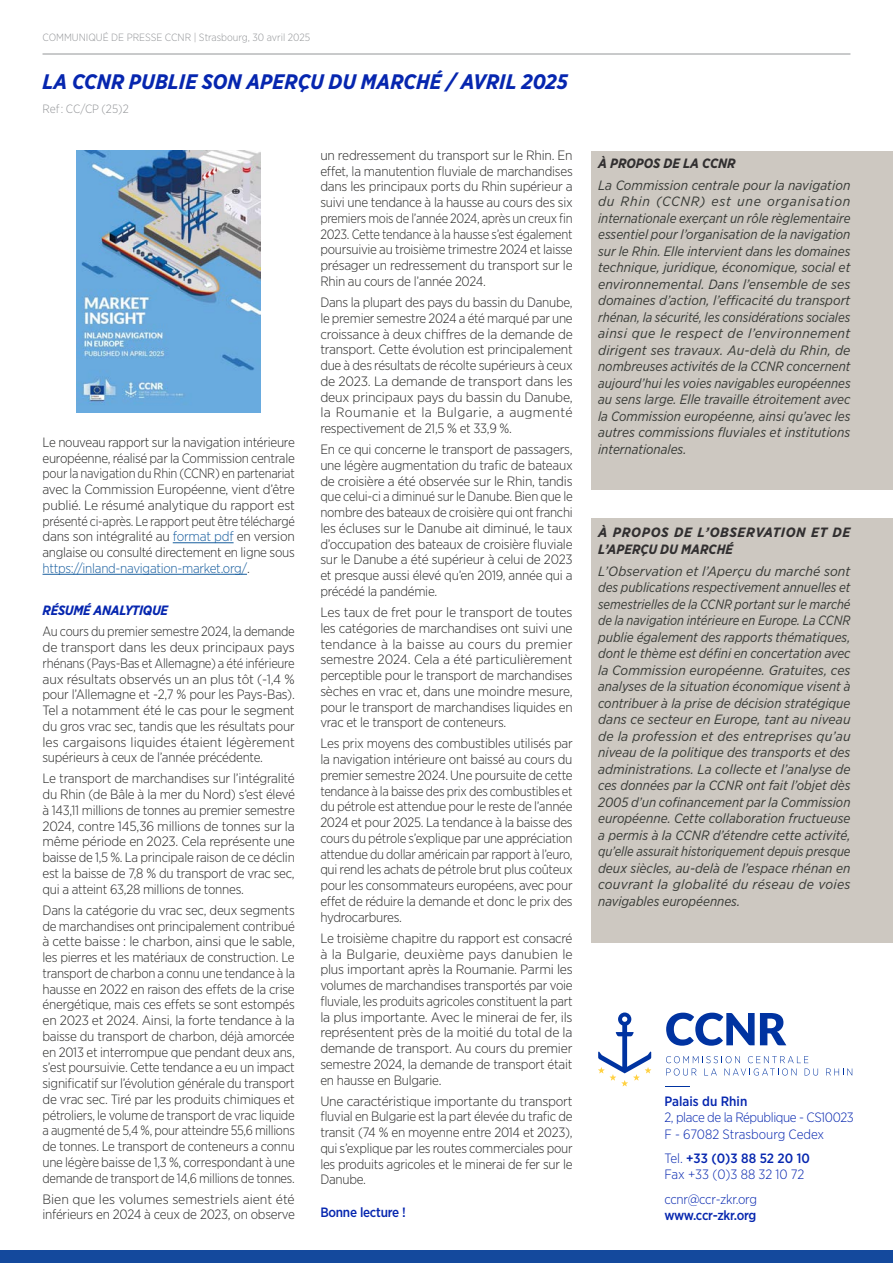
<style>
.page{position:relative;width:893px;height:1263px;background:#fff}
.page>*{position:absolute;margin:0;border:0;box-sizing:border-box;transform-origin:0 0}
.Texte_courant_light_gris{font:italic 700 21px "Gotham Narrow";color:#0626af}
.Texte_courant_light_gris-2{font:300 13.5px/15.8px "Gotham Narrow";letter-spacing:-.02em;color:#282827;text-align:justify}
.Texte_courant_light_gris-3{font:italic 13.5px/16.5px "Gotham Narrow";letter-spacing:.005em;color:#373a36;text-align:justify;scale:1.05 1}
.Texte_courant_light_gris-4{font:italic 13.5px/16.5px "Gotham Narrow";letter-spacing:.005em;color:#373a36;text-align:justify}
.Texte_courant_light_gris-5{font:300 13.5px/15.8px "Gotham Narrow";letter-spacing:-.02em;color:#282827;scale:1.05 1}
.Texte_courant_light_gris-6{font:300 13.5px/15.8px "Gotham Narrow";letter-spacing:-.02em;color:#282827;text-align:justify;scale:1.04 1}
.t1{font:300 13.5px/16.2px "Gotham Narrow";letter-spacing:-.025em;color:#0626af}
.Texte_courant_light_gris-7{font:italic 700 13.5px/16.5px "Gotham Narrow";letter-spacing:.04em;color:#312f30;scale:1.05 1}
.t2{font:300 13.5px "Gotham Narrow";color:#0626af}
.Texte_courant_light_gris-8{font:500 13.5px "Gotham Narrow";letter-spacing:-.02em;color:#0626af}
.Texte_courant_light_gris-9{font:italic 700 13.5px "Gotham Narrow";letter-spacing:-.02em;color:#0626af}
.Texte_courant_light_gris-10{font:italic 700 13.5px "Gotham Narrow";color:#312f30}
.Texte_courant_light_gris-11{font:300 12px "Gotham Narrow";color:#939598}
.t3{font:300 10.5px "Gotham Narrow";color:#939598}
.s1{color:#175d9e}
.s2{font-weight:500}
.s3{font-weight:300}
</style>
<div class="page">
<hr style="left:43px;top:54px;width:807px;height:1px;background:#939598">
<div style="left:0;top:1250px;width:893px;height:13px;background:#14499d"></div>
<hr style="left:173px;top:542px;width:61px;height:1px;background:#175d9e">
<hr style="left:43px;top:574px;width:204px;height:1px;background:#175d9e">
<img style="left:77px;top:151px;width:184px;height:261px">
<div style="left:591px;top:518px;width:302px;height:424px;background:#cdc8c1"></div>
<div style="left:591px;top:151px;width:302px;height:339px;background:#cdc8c1"></div>
<svg style="left:598px;top:1012px;width:53px;height:74px"></svg>
<svg style="left:666px;top:1013px;width:120px;height:33px"></svg>
<svg style="left:666px;top:1056px;width:152px;height:19px"></svg>
<svg style="left:826px;top:1068px;width:26px;height:7px"></svg>
<p class="t3" style="left:43px;top:30px;width:269px">COMMUNIQUÉ DE PRESSE CCNR | Strasbourg, 30 avril 2025</p>
<p class="Texte_courant_light_gris" style="left:43px;top:69px;width:527px">LA CCNR PUBLIE SON APERÇU DU MARCHÉ / AVRIL 2025</p>
<p class="Texte_courant_light_gris-11" style="left:43px;top:101px;width:88px">Ref : CC/CP (25)2</p>
<p class="Texte_courant_light_gris-2" style="left:43px;top:434px;width:254px">Le nouveau rapport sur la navigation intérieure européenne, réalisé par la Commission centrale pour la navigation du Rhin (CCNR) en partenariat avec la Commission Européenne, vient d’être publié. Le résumé analytique du rapport est présenté ci-après. Le rapport peut être téléchargé dans son intégralité au <span class="s1">format pdf</span> en version anglaise ou consulté directement en ligne sous <span class="s1">https://inland-navigation-market.org/</span>.</p>
<p class="Texte_courant_light_gris-9" style="left:43px;top:602px;width:127px">RÉSUMÉ ANALYTIQUE</p>
<p class="Texte_courant_light_gris-2" style="left:43px;top:623px;width:254px">Au cours du premier semestre 2024, la demande de transport dans les deux principaux pays rhénans (Pays-Bas et Allemagne) a été inférieure aux résultats observés un an plus tôt (-1,4 % pour l’Allemagne et -2,7 % pour les Pays-Bas).<br>Tel a notamment été le cas pour le segment du gros vrac sec, tandis que les résultats pour les cargaisons liquides étaient légèrement supérieurs à ceux de l’année précédente.</p>
<p class="Texte_courant_light_gris-2" style="left:43px;top:770px;width:254px">Le transport de marchandises sur l’intégralité du Rhin (de Bâle à la mer du Nord) s’est élevé à 143,11 millions de tonnes au premier semestre 2024, contre 145,36 millions de tonnes sur la même période en 2023. Cela représente une baisse de 1,5 %. La principale raison de ce déclin est la baisse de 7,8 % du transport de vrac sec, qui a atteint 63,28 millions de tonnes.</p>
<p class="Texte_courant_light_gris-2" style="left:43px;top:902px;width:254px">Dans la catégorie du vrac sec, deux segments de marchandises ont principalement contribué à cette baisse : le charbon, ainsi que le sable, les pierres et les matériaux de construction. Le transport de charbon a connu une tendance à la hausse en 2022 en raison des effets de la crise énergétique, mais ces effets se sont estompés en 2023 et 2024. Ainsi, la forte tendance à la baisse du transport de charbon, déjà amorcée en 2013 et interrompue que pendant deux ans, s’est poursuivie. Cette tendance a eu un impact significatif sur l’évolution générale du transport de vrac sec. Tiré par les produits chimiques et pétroliers, le volume de transport de vrac liquide a augmenté de 5,4 %, pour atteindre 55,6 millions de tonnes. Le transport de conteneurs a connu une légère baisse de 1,3 %, correspondant à une demande de transport de 14,6 millions de tonnes.</p>
<p class="Texte_courant_light_gris-5" style="left:43px;top:1191px;width:242px">Bien que les volumes semestriels aient été inférieurs en 2024 à ceux de 2023, on observe</p>
<p class="Texte_courant_light_gris-2" style="left:320px;top:147px;width:254px">un redressement du transport sur le Rhin. En effet, la manutention fluviale de marchandises dans les principaux ports du Rhin supérieur a suivi une tendance à la hausse au cours des six premiers mois de l’année 2024, après un creux fin 2023. Cette tendance à la hausse s’est également poursuivie au troisième trimestre 2024 et laisse présager un redressement du transport sur le Rhin au cours de l’année 2024.</p>
<p class="Texte_courant_light_gris-2" style="left:320px;top:294px;width:254px">Dans la plupart des pays du bassin du Danube, le premier semestre 2024 a été marqué par une croissance à deux chiffres de la demande de transport. Cette évolution est principalement due à des résultats de récolte supérieurs à ceux de 2023. La demande de transport dans les deux principaux pays du bassin du Danube, la Roumanie et la Bulgarie, a augmenté respectivement de 21,5 % et 33,9 %.</p>
<p class="Texte_courant_light_gris-2" style="left:320px;top:441px;width:254px">En ce qui concerne le transport de passagers, une légère augmentation du trafic de bateaux de croisière a été observée sur le Rhin, tandis que celui-ci a diminué sur le Danube. Bien que le nombre des bateaux de croisière qui ont franchi les écluses sur le Danube ait diminué, le taux d’occupation des bateaux de croisière fluviale sur le Danube a été supérieur à celui de 2023 et presque aussi élevé qu’en 2019, année qui a précédé la pandémie.</p>
<p class="Texte_courant_light_gris-5" style="left:320px;top:604px;width:242px;text-align:justify">Les taux de fret pour le transport de toutes les catégories de marchandises ont suivi une tendance à la baisse au cours du premier semestre 2024. Cela a été particulièrement perceptible pour le transport de marchandises sèches en vrac et, dans une moindre mesure, pour le transport de marchandises liquides en vrac et le transport de conteneurs.</p>
<p class="Texte_courant_light_gris-2" style="left:320px;top:735px;width:254px">Les prix moyens des combustibles utilisés par la navigation intérieure ont baissé au cours du premier semestre 2024. Une poursuite de cette tendance à la baisse des prix des combustibles et du pétrole est attendue pour le reste de l’année 2024 et pour 2025. La tendance à la baisse des cours du pétrole s’explique par une appréciation attendue du dollar américain par rapport à l’euro, qui rend les achats de pétrole brut plus coûteux pour les consommateurs européens, avec pour effet de réduire la demande et donc le prix des hydrocarbures.</p>
<p class="Texte_courant_light_gris-2" style="left:320px;top:930px;width:254px">Le troisième chapitre du rapport est consacré à la Bulgarie, deuxième pays danubien le plus important après la Roumanie. Parmi les volumes de marchandises transportés par voie fluviale, les produits agricoles constituent la part la plus importante. Avec le minerai de fer, ils représentent près de la moitié du total de la demande de transport. Au cours du premier semestre 2024, la demande de transport était en hausse en Bulgarie.</p>
<p class="Texte_courant_light_gris-6" style="left:320px;top:1093px;width:244px">Une caractéristique importante du transport fluvial en Bulgarie est la part élevée du trafic de transit (74 % en moyenne entre 2014 et 2023), qui s’explique par les routes commerciales pour les produits agricoles et le minerai de fer sur le Danube.</p>
<p class="Texte_courant_light_gris-8" style="left:320px;top:1203px;width:87px">Bonne lecture !</p>
<p class="Texte_courant_light_gris-10" style="left:598px;top:154px;width:139px">À PROPOS DE LA CCNR</p>
<p class="Texte_courant_light_gris-4" style="left:598px;top:176px;width:254px">La Commission centrale pour la navigation du Rhin (CCNR) est une organisation internationale exerçant un rôle règlementaire essentiel pour l’organisation de la navigation sur le Rhin. Elle intervient dans les domaines technique, juridique, économique, social et environnemental. Dans l’ensemble de ses domaines d’action, l’efficacité du transport rhénan, la sécurité, les considérations sociales ainsi que le respect de l’environnement dirigent ses travaux. Au-delà du Rhin, de nombreuses activités de la CCNR concernent aujourd’hui les voies navigables européennes au sens large. Elle travaille étroitement avec la Commission européenne, ainsi qu’avec les autres commissions fluviales et institutions internationales.</p>
<p class="Texte_courant_light_gris-7" style="left:598px;top:524px;width:242px">À PROPOS DE L’OBSERVATION ET DE<br>L’APERÇU DU MARCHÉ</p>
<p class="Texte_courant_light_gris-3" style="left:598px;top:562px;width:242px">L’Observation et l’Aperçu du marché sont des publications respectivement annuelles et semestrielles de la CCNR portant sur le marché de la navigation intérieure en Europe. La CCNR publie également des rapports thématiques, dont le thème est défini en concertation avec la Commission européenne. Gratuites, ces analyses de la situation économique visent à contribuer à la prise de décision stratégique dans ce secteur en Europe, tant au niveau de la profession et des entreprises qu’au niveau de la politique des transports et des administrations. La collecte et l’analyse de ces données par la CCNR ont fait l’objet dès 2005 d’un cofinancement par la Commission européenne. Cette collaboration fructueuse a permis à la CCNR d’étendre cette activité, qu’elle assurait historiquement depuis presque deux siècles, au-delà de l’espace rhénan en couvrant la globalité du réseau de voies navigables européennes.</p>
<p class="t1" style="left:664px;top:1093px;width:191px"><span class="s2">Palais du Rhin<br></span>2, place de la République - CS10023</p>
<p class="t2" style="left:664px;top:1125px;width:161px">F - 67082 Strasbourg Cedex</p>
<p class="Texte_courant_light_gris-8" style="left:664px;top:1150px;width:147px"><span class="s3">Tel.</span> +33 (0)3 88 52 20 10</p>
<p class="t2" style="left:664px;top:1166px;width:141px">Fax +33 (0)3 88 32 10 72</p>
<p class="t1" style="left:664px;top:1191px;width:94px">ccnr@ccr-zkr.org <span class="s2">www.ccr-zkr.org</span></p>
</div>
